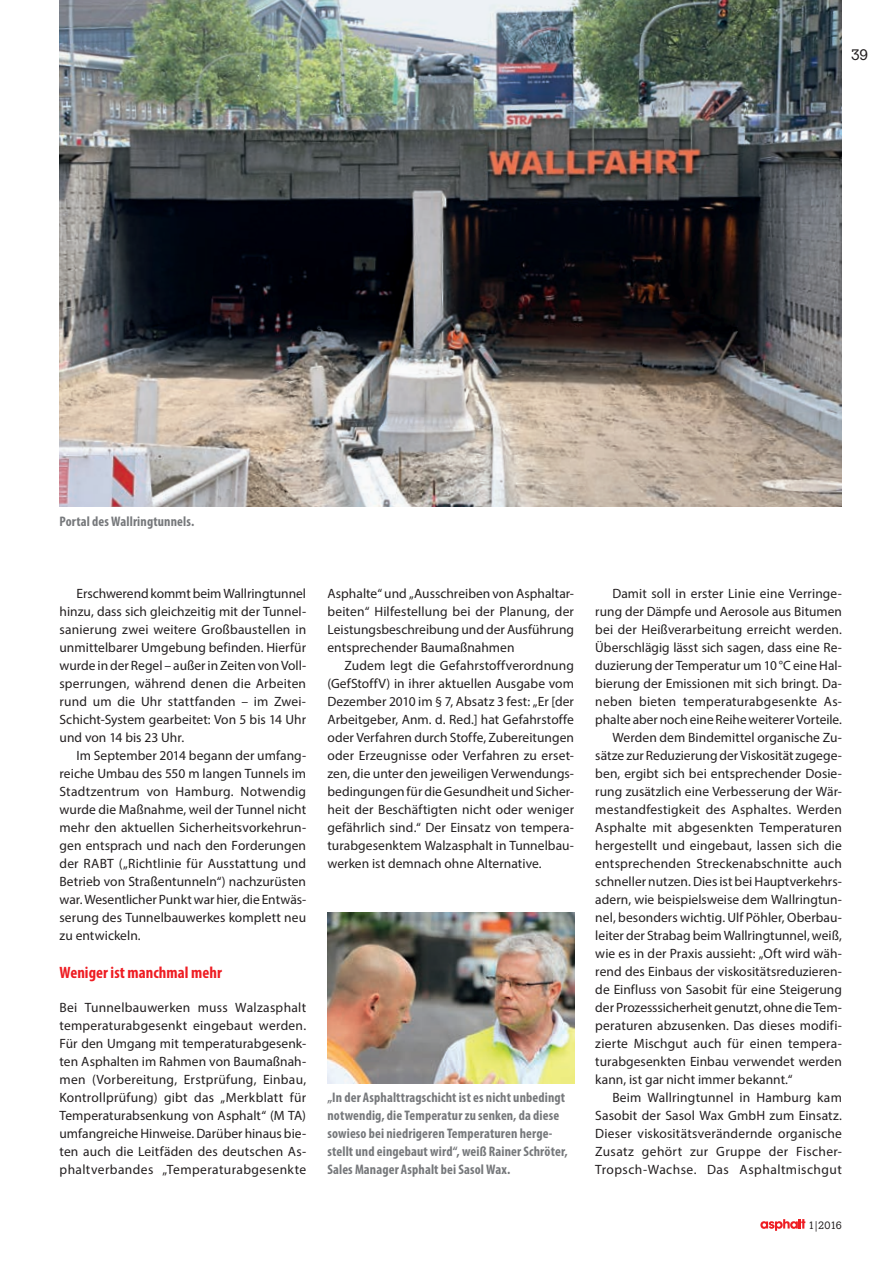
<style>
.page{position:relative;width:893px;height:1263px;background:#fff}
.page>*{position:absolute;margin:0;border:0;box-sizing:border-box;transform-origin:0 0}
.t1{font:700 condensed 16.5px "Myriad Pro";letter-spacing:.005em;color:#ee1d23}
.t2{font:300 15px "Calvert";color:#231f20}
.t3{font:700 condensed 13.8px/18px "Myriad Pro";letter-spacing:.01em;color:#76787b}
.t4{font:13.5px/18px "Myriad Pro";letter-spacing:.005em;color:#231f20;text-align:justify}
.t5{font:13.5px "Myriad Pro";letter-spacing:.035em;color:#231f20}
.t6{font:13.5px "Myriad Pro";letter-spacing:.025em;color:#231f20}
.t7{font:300 10.5px "Calvert";color:#231f20}
</style>
<div class="page">
<svg style="left:760px;top:1219px;width:45px;height:12px"></svg>
<img style="left:60px;top:0;width:782px;height:507px">
<img style="left:327px;top:913px;width:247px;height:170px">
<p class="t2" style="left:851px;top:46px;width:19px">39</p>
<p class="t3" style="left:60px;top:512px;width:136px">Portal des Wallringtunnels.</p>
<p class="t4" style="left:60px;top:584px;width:248px;text-indent:17px">Erschwerend kommt beim Wallringtunnel hinzu, dass sich gleichzeitig mit der Tunnel&shy;sanierung zwei weitere Großbaustellen in unmittelbarer Umgebung befinden. Hierfür wurde in der Regel – außer in Zeiten von Voll&shy;sperrungen, während denen die Arbeiten rund um die Uhr stattfanden – im Zwei-Schicht-System gearbeitet: Von 5 bis 14 Uhr und von 14 bis 23 Uhr.</p>
<p class="t4" style="left:60px;top:746px;width:248px;text-indent:17px">Im September 2014 begann der umfang&shy;reiche Umbau des 550 m langen Tunnels im Stadtzentrum von Hamburg. Notwendig wurde die Maßnahme, weil der Tunnel nicht mehr den aktuellen Sicherheitsvorkehrun&shy;gen entsprach und nach den Forderungen der RABT („Richtlinie für Ausstattung und Betrieb von Straßentunneln“) nachzurüsten war. Wesentlicher Punkt war hier, die Entwäs&shy;serung des Tunnelbauwerkes komplett neu zu entwickeln.</p>
<p class="t1" style="left:60px;top:962px;width:164px">Weniger ist manchmal mehr</p>
<p class="t4" style="left:60px;top:998px;width:248px">Bei Tunnelbauwerken muss Walzasphalt temperaturabgesenkt eingebaut werden.<br>Für den Umgang mit temperaturabgesenk&shy;ten Asphalten im Rahmen von Baumaßnah&shy;men (Vorbereitung, Erstprüfung, Einbau, Kontrollprüfung) gibt das „Merkblatt für Temperaturabsenkung von Asphalt“ (M TA) umfangreiche Hinweise. Darüber hinaus bie&shy;ten auch die Leitfäden des deutschen As&shy;phaltverbandes „Temperaturabgesenkte</p>
<p class="t4" style="left:327px;top:584px;width:248px">Asphalte“ und „Ausschreiben von Asphaltar&shy;beiten“ Hilfestellung bei der Planung, der Leistungsbeschreibung und der Ausführung entsprechender Baumaßnahmen</p>
<p class="t4" style="left:327px;top:656px;width:248px;text-indent:17px">Zudem legt die Gefahrstoffverordnung (GefStoffV) in ihrer aktuellen Ausgabe vom Dezember 2010 im § 7, Absatz 3 fest: „Er [der Arbeitgeber, Anm. d. Red.] hat Gefahrstoffe oder Verfahren durch Stoffe, Zubereitungen oder Erzeugnisse oder Verfahren zu erset&shy;zen, die unter den jeweiligen Verwendungs&shy;bedingungen für die Gesundheit und Sicher&shy;heit der Beschäftigten nicht oder weniger gefährlich sind.“ Der Einsatz von tempera&shy;turabgesenktem Walzasphalt in Tunnelbau&shy;werken ist demnach ohne Alternative.</p>
<p class="t3" style="left:327px;top:1088px;width:242px">„In der Asphalttragschicht ist es nicht unbedingt notwendig, die Temperatur zu senken, da diese sowieso bei niedrigeren Temperaturen herge&shy;stellt und eingebaut wird“, weiß Rainer Schröter, Sales Manager Asphalt bei Sasol Wax.</p>
<p class="t4" style="left:612px;top:584px;width:231px">Damit soll in erster Linie eine Verringe-</p>
<p class="t4" style="left:595px;top:602px;width:248px">rung der Dämpfe und Aerosole aus Bitumen</p>
<p class="t4" style="left:595px;top:620px;width:248px">bei der Heißverarbeitung erreicht werden.</p>
<p class="t4" style="left:595px;top:638px;width:248px">Überschlägig lässt sich sagen, dass eine Re-</p>
<p class="t4" style="left:595px;top:656px;width:248px">duzierung der Temperatur um 10 °C eine Hal-</p>
<p class="t4" style="left:595px;top:674px;width:248px">bierung der Emissionen mit sich bringt. Da-</p>
<p class="t4" style="left:595px;top:692px;width:248px">neben bieten temperaturabgesenkte As-</p>
<p class="t4" style="left:595px;top:710px;width:248px">phalte aber noch eine Reihe weiterer Vorteile.</p>
<p class="t4" style="left:612px;top:728px;width:231px">Werden dem Bindemittel organische Zu-</p>
<p class="t4" style="left:595px;top:746px;width:248px">sätze zur Reduzierung der Viskosität zugege-</p>
<p class="t4" style="left:595px;top:764px;width:248px">ben, ergibt sich bei entsprechender Dosie-</p>
<p class="t4" style="left:595px;top:782px;width:248px">rung zusätzlich eine Verbesserung der Wär-</p>
<p class="t4" style="left:595px;top:800px;width:248px">mestandfestigkeit des Asphaltes. Werden</p>
<p class="t4" style="left:595px;top:818px;width:248px">Asphalte mit abgesenkten Temperaturen</p>
<p class="t4" style="left:595px;top:836px;width:248px">hergestellt und eingebaut, lassen sich die</p>
<p class="t4" style="left:595px;top:854px;width:248px">entsprechenden Streckenabschnitte auch</p>
<p class="t4" style="left:595px;top:872px;width:247px">schneller nutzen. Dies ist bei Hauptverkehrs-</p>
<p class="t4" style="left:595px;top:890px;width:248px">adern, wie beispielsweise dem Wallringtun-</p>
<p class="t4" style="left:595px;top:908px;width:248px">nel, besonders wichtig. Ulf Pöhler, Oberbau-</p>
<p class="t4" style="left:595px;top:926px;width:248px">leiter der Strabag beim Wallringtunnel, weiß,</p>
<p class="t4" style="left:595px;top:944px;width:248px">wie es in der Praxis aussieht: „Oft wird wäh-</p>
<p class="t4" style="left:595px;top:962px;width:248px">rend des Einbaus der viskositätsreduzieren-</p>
<p class="t4" style="left:595px;top:980px;width:248px">de Einfluss von Sasobit für eine Steigerung</p>
<p class="t4" style="left:595px;top:998px;width:248px">der Prozesssicherheit genutzt, ohne die Tem-</p>
<p class="t4" style="left:595px;top:1016px;width:248px">peraturen abzusenken. Das dieses modifi-</p>
<p class="t4" style="left:595px;top:1034px;width:248px">zierte Mischgut auch für einen tempera-</p>
<p class="t4" style="left:595px;top:1052px;width:248px">turabgesenkten Einbau verwendet werden</p>
<p class="t4" style="left:595px;top:1070px;width:199px">kann, ist gar nicht immer bekannt.“</p>
<p class="t4" style="left:612px;top:1088px;width:231px">Beim Wallringtunnel in Hamburg kam</p>
<p class="t4" style="left:595px;top:1106px;width:248px">Sasobit der Sasol Wax GmbH zum Einsatz.</p>
<p class="t4" style="left:595px;top:1124px;width:248px">Dieser viskositätsverändernde organische</p>
<p class="t6" style="left:595px;top:1143px;width:248px">Zusatz gehört zur Gruppe der Fischer-</p>
<p class="t5" style="left:595px;top:1161px;width:248px">Tropsch-Wachse. Das Asphaltmischgut</p>
<p class="t7" style="left:808px;top:1219px;width:35px">1|2016</p>
</div>
